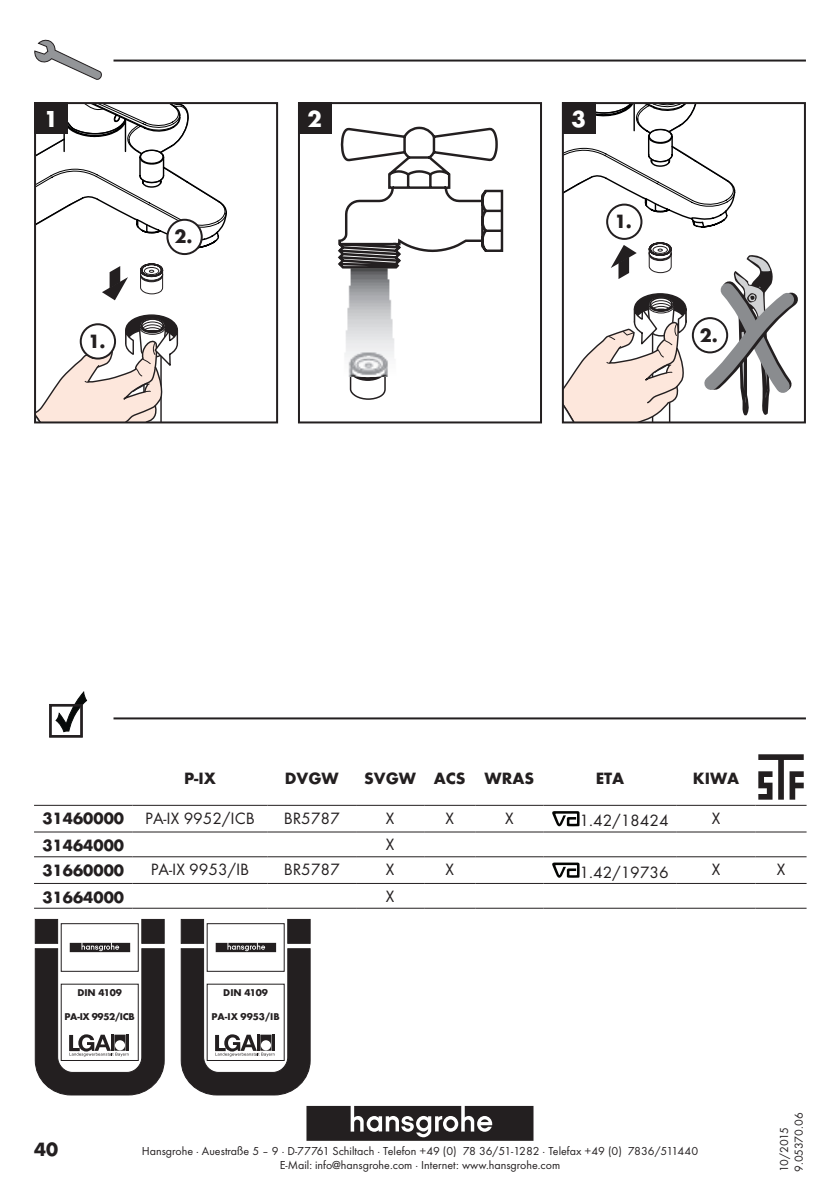
<style>
.page{position:relative;width:840px;height:1191px;background:#fff}
.page>*{position:absolute;margin:0;border:0;box-sizing:border-box;transform-origin:0 0}
.t1{font:700 24px "Futura TOT";color:#fff}
.t2{font:700 20px "Futura TOT";color:#231f20}
.t3{font:17px "Futura TOT Boo";color:#231f20}
.t4{font:700 17px "Futura TOT";color:#231f20}
.t5{font:12px/14.4px "Futura TOT Boo";color:#231f20;text-align:center}
.t6{font:700 10.2px "Futura TOT";letter-spacing:-.03em;color:#231f20}
.t7{font:700 10.2px "Futura TOT";color:#231f20}
.s1{font-family:"Futura TOT";font-weight:700}
</style>
<div class="page">
<hr style="left:113px;top:60px;width:692px;height:2px;background:#231f20">
<svg style="left:34px;top:39px;width:68px;height:41px"></svg>
<svg style="left:49px;top:692px;width:38px;height:45px"></svg>
<hr style="left:113px;top:717px;width:692px;height:2px;background:#231f20">
<div style="left:35px;top:919px;width:23px;height:24px;background:#231f20"></div>
<div style="left:141px;top:919px;width:23px;height:24px;background:#231f20"></div>
<svg style="left:35px;top:923px;width:130px;height:172px"></svg>
<hr style="left:34px;top:805px;width:98px;height:1px;background:#231f20">
<hr style="left:34px;top:831px;width:98px;height:1px;background:#231f20">
<hr style="left:132px;top:831px;width:135px;height:1px;background:#231f20">
<hr style="left:267px;top:831px;width:89px;height:1px;background:#231f20">
<hr style="left:356px;top:831px;width:68px;height:1px;background:#231f20">
<hr style="left:424px;top:831px;width:51px;height:1px;background:#231f20">
<hr style="left:475px;top:831px;width:68px;height:1px;background:#231f20">
<hr style="left:543px;top:831px;width:133px;height:1px;background:#231f20">
<hr style="left:676px;top:831px;width:79px;height:1px;background:#231f20">
<hr style="left:755px;top:831px;width:51px;height:1px;background:#231f20">
<hr style="left:132px;top:805px;width:135px;height:1px;background:#231f20">
<hr style="left:267px;top:805px;width:89px;height:1px;background:#231f20">
<hr style="left:356px;top:805px;width:68px;height:1px;background:#231f20">
<hr style="left:424px;top:805px;width:51px;height:1px;background:#231f20">
<hr style="left:475px;top:805px;width:68px;height:1px;background:#231f20">
<hr style="left:543px;top:805px;width:133px;height:1px;background:#231f20">
<hr style="left:676px;top:805px;width:79px;height:1px;background:#231f20">
<hr style="left:755px;top:805px;width:51px;height:1px;background:#231f20">
<hr style="left:34px;top:856px;width:98px;height:1px;background:#231f20">
<hr style="left:34px;top:883px;width:98px;height:1px;background:#231f20">
<hr style="left:34px;top:907px;width:98px;height:1px;background:#231f20">
<hr style="left:132px;top:856px;width:135px;height:1px;background:#231f20">
<hr style="left:132px;top:883px;width:135px;height:1px;background:#231f20">
<hr style="left:132px;top:907px;width:135px;height:1px;background:#231f20">
<hr style="left:267px;top:856px;width:89px;height:1px;background:#231f20">
<hr style="left:267px;top:883px;width:89px;height:1px;background:#231f20">
<hr style="left:267px;top:907px;width:89px;height:1px;background:#231f20">
<hr style="left:356px;top:856px;width:68px;height:1px;background:#231f20">
<hr style="left:356px;top:883px;width:68px;height:1px;background:#231f20">
<hr style="left:356px;top:907px;width:68px;height:1px;background:#231f20">
<hr style="left:424px;top:856px;width:51px;height:1px;background:#231f20">
<hr style="left:424px;top:883px;width:51px;height:1px;background:#231f20">
<hr style="left:424px;top:907px;width:51px;height:1px;background:#231f20">
<hr style="left:475px;top:856px;width:68px;height:1px;background:#231f20">
<hr style="left:475px;top:883px;width:68px;height:1px;background:#231f20">
<hr style="left:475px;top:907px;width:68px;height:1px;background:#231f20">
<hr style="left:543px;top:856px;width:133px;height:1px;background:#231f20">
<hr style="left:543px;top:883px;width:133px;height:1px;background:#231f20">
<hr style="left:543px;top:907px;width:133px;height:1px;background:#231f20">
<hr style="left:676px;top:856px;width:79px;height:1px;background:#231f20">
<hr style="left:755px;top:856px;width:51px;height:1px;background:#231f20">
<hr style="left:676px;top:883px;width:79px;height:1px;background:#231f20">
<hr style="left:755px;top:883px;width:51px;height:1px;background:#231f20">
<hr style="left:676px;top:907px;width:79px;height:1px;background:#231f20">
<hr style="left:755px;top:907px;width:51px;height:1px;background:#231f20">
<svg style="left:758px;top:754px;width:45px;height:45px"></svg>
<svg style="left:552px;top:811px;width:27px;height:15px"></svg>
<svg style="left:552px;top:862px;width:27px;height:15px"></svg>
<div style="left:181px;top:919px;width:23px;height:24px;background:#231f20"></div>
<div style="left:287px;top:919px;width:23px;height:24px;background:#231f20"></div>
<svg style="left:180px;top:923px;width:130px;height:172px"></svg>
<svg style="left:306px;top:1106px;width:227px;height:34px;background:#474344"></svg>
<svg style="left:349px;top:377px;width:37px;height:23px"></svg>
<img style="left:345px;top:270px;width:49px;height:107px">
<svg style="left:301px;top:125px;width:203px;height:145px"></svg>
<div style="left:298px;top:102px;width:243px;height:321px;border:2px solid #231f20"></div>
<svg style="left:102px;top:266px;width:26px;height:34px"></svg>
<svg style="left:140px;top:263px;width:23px;height:32px"></svg>
<svg style="left:37px;top:105px;width:190px;height:145px"></svg>
<svg style="left:37px;top:314px;width:142px;height:106px"></svg>
<div style="left:34px;top:102px;width:244px;height:321px;border:2px solid #231f20"></div>
<div style="left:34px;top:102px;width:34px;height:31px;background:#231f20"></div>
<svg style="left:611px;top:245px;width:25px;height:34px"></svg>
<svg style="left:648px;top:242px;width:23px;height:32px"></svg>
<svg style="left:564px;top:105px;width:171px;height:123px"></svg>
<svg style="left:564px;top:293px;width:123px;height:127px"></svg>
<div style="left:561px;top:102px;width:244px;height:321px;border:2px solid #231f20"></div>
<div style="left:561px;top:102px;width:34px;height:31px;background:#231f20"></div>
<div style="left:81px;top:324px;width:34px;height:34px;background:#fff;border-radius:50%"></div>
<div style="left:80px;top:323px;width:36px;height:36px;border:2px solid #231f20;border-radius:50%"></div>
<div style="left:167px;top:220px;width:35px;height:34px;background:#fff;border-radius:50%"></div>
<div style="left:166px;top:219px;width:37px;height:36px;border:2px solid #231f20;border-radius:50%"></div>
<div style="left:606px;top:205px;width:35px;height:34px;background:#fff;border-radius:50%"></div>
<div style="left:605px;top:204px;width:37px;height:36px;border:2px solid #231f20;border-radius:50%"></div>
<div style="left:298px;top:102px;width:33px;height:31px;background:#231f20"></div>
<svg style="left:704px;top:255px;width:93px;height:160px"></svg>
<div style="left:692px;top:318px;width:34px;height:34px;background:#fff;border-radius:50%"></div>
<div style="left:691px;top:317px;width:36px;height:36px;border:2px solid #231f20;border-radius:50%"></div>
<h1 class="t1" style="left:307px;top:104px;width:16px">2</h1>
<h1 class="t1" style="left:44px;top:104px;width:16px">1</h1>
<h1 class="t1" style="left:571px;top:104px;width:16px">3</h1>
<h2 class="t2" style="left:174px;top:224px;width:20px">2.</h2>
<h2 class="t2" style="left:614px;top:209px;width:19px">1.</h2>
<h2 class="t2" style="left:88px;top:329px;width:19px">1.</h2>
<h2 class="t2" style="left:699px;top:323px;width:20px">2.</h2>
<h3 class="t4" style="left:184px;top:767px;width:33px">P-IX</h3>
<h3 class="t4" style="left:284px;top:767px;width:56px">DVGW</h3>
<h3 class="t4" style="left:364px;top:767px;width:171px">SVGW ACS WRAS</h3>
<h3 class="t4" style="left:595px;top:767px;width:30px">ETA</h3>
<h3 class="t4" style="left:692px;top:767px;width:48px">KIWA</h3>
<h3 class="t3" style="left:42px;top:808px;width:214px"><span class="s1">31460000</span> PA-IX 9952/ICB</h3>
<h3 class="t3" style="left:283px;top:808px;width:58px">BR5787</h3>
<h3 class="t3" style="left:385px;top:808px;width:10px">X</h3>
<h3 class="t3" style="left:445px;top:808px;width:10px">X</h3>
<h3 class="t3" style="left:505px;top:808px;width:10px">X</h3>
<h3 class="t3" style="left:579px;top:810px;width:91px">1.42/18424</h3>
<h3 class="t3" style="left:711px;top:808px;width:10px">X</h3>
<h3 class="t4" style="left:42px;top:835px;width:83px">31464000</h3>
<h3 class="t3" style="left:385px;top:834px;width:10px">X</h3>
<h3 class="t4" style="left:42px;top:859px;width:83px">31660000</h3>
<h3 class="t3" style="left:151px;top:859px;width:100px">PA-IX 9953/IB</h3>
<h3 class="t3" style="left:283px;top:859px;width:58px">BR5787</h3>
<h3 class="t3" style="left:385px;top:859px;width:10px">X</h3>
<h3 class="t3" style="left:445px;top:859px;width:10px">X</h3>
<h3 class="t3" style="left:579px;top:862px;width:91px">1.42/19736</h3>
<h3 class="t3" style="left:711px;top:859px;width:10px">X</h3>
<h3 class="t3" style="left:776px;top:859px;width:10px">X</h3>
<h3 class="t4" style="left:42px;top:886px;width:83px">31664000</h3>
<h3 class="t3" style="left:385px;top:886px;width:10px">X</h3>
<p class="t6" style="left:77px;top:986px;width:46px">DIN 4109</p>
<p class="t6" style="left:65px;top:1010px;width:72px">PA-IX 9952/ICB</p>
<p class="t6" style="left:223px;top:986px;width:46px">DIN 4109</p>
<p class="t7" style="left:211px;top:1010px;width:69px">PA-IX 9953/IB</p>
<h2 class="t2" style="left:34px;top:1136px;width:25px">40</h2>
<p class="t5" style="left:142px;top:1143px;width:557px">Hansgrohe · Auestraße 5 – 9 · D-77761 Schiltach · Telefon +49 (0) 78 36/51-1282 · Telefax +49 (0) 7836/511440<br>E-Mail: info@hansgrohe.com · Internet: www.hansgrohe.com</p>
<p class="t5" style="left:776px;top:1171px;width:61px;text-align:left;rotate:-90deg">10/2015<br>9.05370.06</p>
</div>
